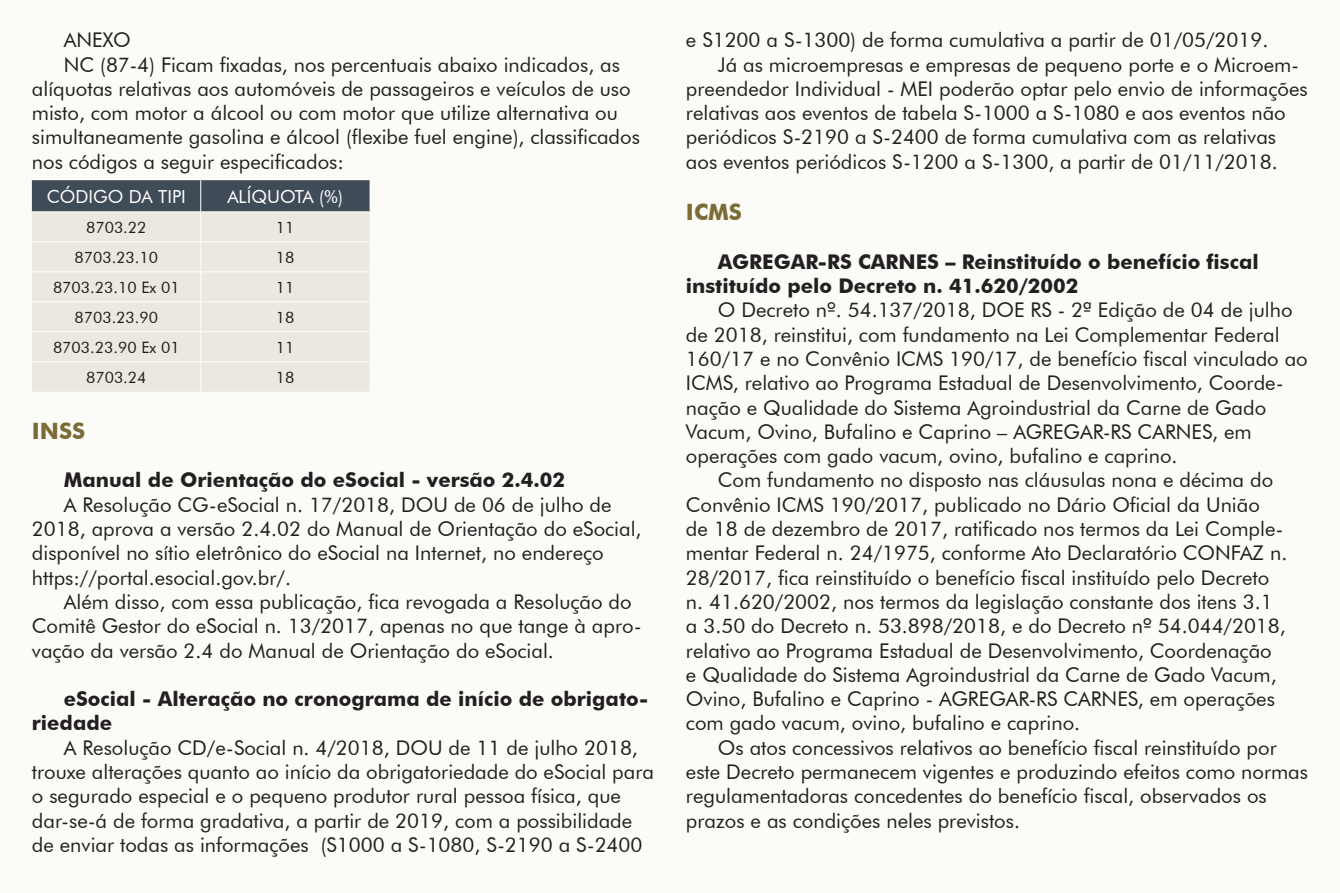
<style>
.page{position:relative;width:1340px;height:893px;background:#fff}
.page>*{position:absolute;margin:0;border:0;box-sizing:border-box;transform-origin:0 0}
.Título_Dourado{font:700 22.5px "Futura BT";color:#7b6b34}
.Corpo{font:20.25px/24.3px "Futura BT";color:#231f20}
.Corpo-2{font:700 20.25px/24.3px "Futura BT";color:#231f20}
.Tabela_Branco{font:18px "Futura BT";color:#fff}
.Tabela_Preto{font:15.75px "Futura BT";color:#231f20}
</style>
<div class="page">
<div style="left:0;top:0;width:1339px;height:893px;background:#fbfbf8"></div>
<div style="left:32px;top:180px;width:337px;height:31px;background:#404b58"></div>
<div style="left:32px;top:212px;width:337px;height:180px;background:#ece8e0"></div>
<hr style="left:200px;top:180px;width:1px;height:32px;background:#fff">
<hr style="left:32px;top:211px;width:169px;height:1px;background:#fff">
<hr style="left:201px;top:211px;width:168px;height:1px;background:#fff">
<hr style="left:200px;top:212px;width:1px;height:30px;background:#fff">
<hr style="left:32px;top:241px;width:169px;height:1px;background:#fff">
<hr style="left:201px;top:241px;width:168px;height:1px;background:#fff">
<hr style="left:200px;top:242px;width:1px;height:30px;background:#fff">
<hr style="left:32px;top:271px;width:169px;height:1px;background:#fff">
<hr style="left:201px;top:271px;width:168px;height:1px;background:#fff">
<hr style="left:32px;top:301px;width:169px;height:1px;background:#fff">
<hr style="left:201px;top:301px;width:168px;height:1px;background:#fff">
<hr style="left:32px;top:331px;width:169px;height:1px;background:#fff">
<hr style="left:201px;top:331px;width:168px;height:1px;background:#fff">
<svg style="left:200px;top:272px;width:1px;height:89px"></svg>
<hr style="left:32px;top:361px;width:169px;height:1px;background:#fff">
<hr style="left:201px;top:361px;width:168px;height:1px;background:#fff">
<hr style="left:200px;top:362px;width:1px;height:30px;background:#fff">
<p class="Corpo" style="left:64px;top:28px;width:68px">ANEXO</p>
<p class="Corpo" style="left:32px;top:52px;width:609px;text-indent:32px">NC (87-4) Ficam fixadas, nos percentuais abaixo indicados, as alíquotas relativas aos automóveis de passageiros e veículos de uso misto, com motor a álcool ou com motor que utilize alternativa ou simultaneamente gasolina e álcool (flexibe fuel engine), classificados nos códigos a seguir especificados:</p>
<p class="Tabela_Branco" style="left:47px;top:186px;width:140px">CÓDIGO DA TIPI</p>
<p class="Tabela_Branco" style="left:227px;top:186px;width:117px">ALÍQUOTA (%)</p>
<p class="Tabela_Preto" style="left:86px;top:218px;width:62px">8703.22</p>
<p class="Tabela_Preto" style="left:276px;top:218px;width:20px">11</p>
<p class="Tabela_Preto" style="left:74px;top:248px;width:85px">8703.23.10</p>
<p class="Tabela_Preto" style="left:276px;top:248px;width:20px">18</p>
<p class="Tabela_Preto" style="left:53px;top:278px;width:128px">8703.23.10 Ex 01</p>
<p class="Tabela_Preto" style="left:276px;top:278px;width:20px">11</p>
<p class="Tabela_Preto" style="left:74px;top:308px;width:85px">8703.23.90</p>
<p class="Tabela_Preto" style="left:276px;top:308px;width:20px">18</p>
<p class="Tabela_Preto" style="left:53px;top:338px;width:128px">8703.23.90 Ex 01</p>
<p class="Tabela_Preto" style="left:276px;top:338px;width:20px">11</p>
<p class="Tabela_Preto" style="left:86px;top:367px;width:62px">8703.24</p>
<p class="Tabela_Preto" style="left:276px;top:367px;width:20px">18</p>
<p class="Título_Dourado" style="left:32px;top:417px;width:55px">INSS</p>
<p class="Corpo-2" style="left:64px;top:468px;width:503px">Manual de Orientação do eSocial - versão 2.4.02</p>
<p class="Corpo" style="left:32px;top:492px;width:611px;text-indent:32px">A Resolução CG-eSocial n. 17/2018, DOU de 06 de julho de 2018, aprova a versão 2.4.02 do Manual de Orientação do eSocial, disponível no sítio eletrônico do eSocial na Internet, no endereço https://portal.esocial.gov.br/.</p>
<p class="Corpo" style="left:32px;top:589px;width:611px;text-indent:32px">Além disso, com essa publicação, fica revogada a Resolução do<br>Comitê Gestor do eSocial n. 13/2017, apenas no que tange à apro&shy;vação da versão 2.4 do Manual de Orientação do eSocial.</p>
<p class="Corpo-2" style="left:32px;top:687px;width:618px;text-indent:32px">eSocial - Alteração no cronograma de início de obrigato&shy;riedade</p>
<p class="Corpo" style="left:32px;top:735px;width:623px;text-indent:32px">A Resolução CD/e-Social n. 4/2018, DOU de 11 de julho 2018, trouxe alterações quanto ao início da obrigatoriedade do eSocial para o segurado especial e o pequeno produtor rural pessoa física, que dar-se-á de forma gradativa, a partir de 2019, com a possibilidade de enviar todas as informações (S1000 a S-1080, S-2190 a S-2400</p>
<p class="Corpo" style="left:686px;top:28px;width:584px">e S1200 a S-1300) de forma cumulativa a partir de 01/05/2019.</p>
<p class="Corpo" style="left:686px;top:52px;width:623px;text-indent:32px">Já as microempresas e empresas de pequeno porte e o Microem&shy;preendedor Individual - MEI poderão optar pelo envio de informações relativas aos eventos de tabela S-1000 a S-1080 e aos eventos não periódicos S-2190 a S-2400 de forma cumulativa com as relativas aos eventos periódicos S-1200 a S-1300, a partir de 01/11/2018.</p>
<p class="Título_Dourado" style="left:686px;top:198px;width:58px">ICMS</p>
<p class="Corpo-2" style="left:686px;top:249px;width:574px;text-indent:32px">AGREGAR-RS CARNES – Reinstituído o benefício fiscal instituído pelo Decreto n. 41.620/2002</p>
<p class="Corpo" style="left:686px;top:298px;width:623px;text-indent:32px">O Decreto nº. 54.137/2018, DOE RS - 2ª Edição de 04 de julho de 2018, reinstitui, com fundamento na Lei Complementar Federal 160/17 e no Convênio ICMS 190/17, de benefício fiscal vinculado ao ICMS, relativo ao Programa Estadual de Desenvolvimento, Coorde&shy;nação e Qualidade do Sistema Agroindustrial da Carne de Gado Vacum, Ovino, Bufalino e Caprino – AGREGAR-RS CARNES, em operações com gado vacum, ovino, bufalino e caprino.</p>
<p class="Corpo" style="left:686px;top:468px;width:603px;text-indent:32px">Com fundamento no disposto nas cláusulas nona e décima do Convênio ICMS 190/2017, publicado no Dário Oficial da União<br>de 18 de dezembro de 2017, ratificado nos termos da Lei Comple&shy;mentar Federal n. 24/1975, conforme Ato Declaratório CONFAZ n.<br>28/2017, fica reinstituído o benefício fiscal instituído pelo Decreto n. 41.620/2002, nos termos da legislação constante dos itens 3.1 a 3.50 do Decreto n. 53.898/2018, e do Decreto nº 54.044/2018, relativo ao Programa Estadual de Desenvolvimento, Coordenação<br>e Qualidade do Sistema Agroindustrial da Carne de Gado Vacum, Ovino, Bufalino e Caprino - AGREGAR-RS CARNES, em operações com gado vacum, ovino, bufalino e caprino.</p>
<p class="Corpo" style="left:686px;top:735px;width:623px;text-indent:32px">Os atos concessivos relativos ao benefício fiscal reinstituído por este Decreto permanecem vigentes e produzindo efeitos como normas regulamentadoras concedentes do benefício fiscal, observados os prazos e as condições neles previstos.</p>
</div>
